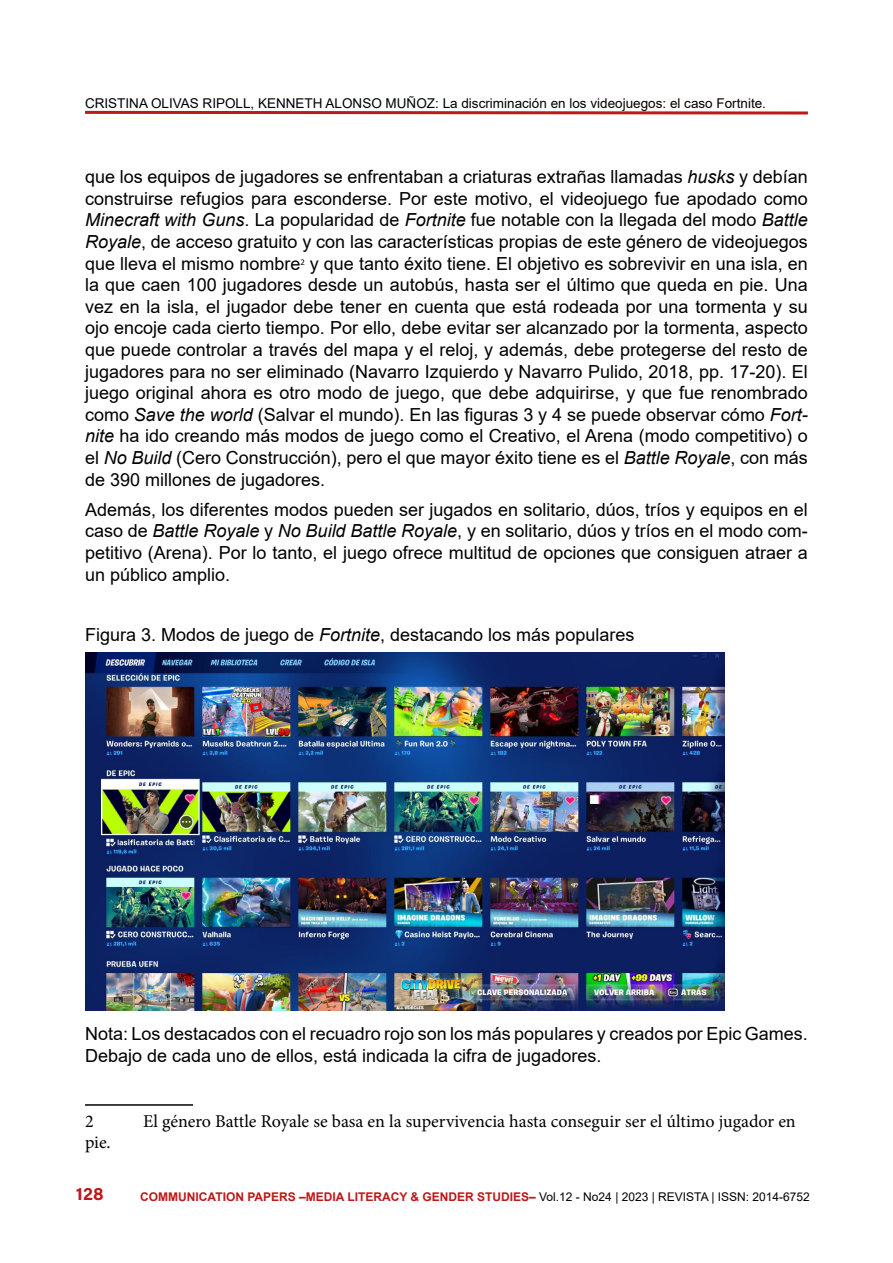
<style>
.page{position:relative;width:893px;height:1263px;background:#fff}
.page>*{position:absolute;margin:0;border:0;box-sizing:border-box;transform-origin:0 0}
.t1{font:18px/21.6px "Arial";color:#000;text-align:justify}
.t2{font:18px "Minion Pro";color:#000}
.t3{font:700 18px "Acumin Pro";color:#bd181a}
.t4{font:13.5px "Arial";color:#000}
.t5{font:700 12px "Arial";color:#bd181a}
.s1{font-style:italic}
.s2{font-weight:400;color:#000}
</style>
<div class="page">
<svg style="left:85px;top:110px;width:723px;height:5px"></svg>
<img style="left:85px;top:653px;width:639px;height:357px">
<hr style="left:85px;top:1104px;width:108px;height:2px;background:#000">
<p class="t4" style="left:85px;top:94px;width:682px">CRISTINA OLIVAS RIPOLL, KENNETH ALONSO MUÑOZ: La discriminación en los videojuegos: el caso Fortnite.</p>
<p class="t1" style="left:85px;top:166px;width:724px">que los equipos de jugadores se enfrentaban a criaturas extrañas llamadas <span class="s1">husks</span> y debían construirse refugios para esconderse. Por este motivo, el videojuego fue apodado como <span class="s1">Minecraft with Guns</span>. La popularidad de <span class="s1">Fortnite</span> fue notable con la llegada del modo <span class="s1">Battle Royale</span>, de acceso gratuito y con las características propias de este género de videojuegos que lleva el mismo nombre<sup>2</sup> y que tanto éxito tiene. El objetivo es sobrevivir en una isla, en la que caen 100 jugadores desde un autobús, hasta ser el último que queda en pie. Una vez en la isla, el jugador debe tener en cuenta que está rodeada por una tormenta y su ojo encoje cada cierto tiempo. Por ello, debe evitar ser alcanzado por la tormenta, aspecto que puede controlar a través del mapa y el reloj, y además, debe protegerse del resto de jugadores para no ser eliminado (Navarro Izquierdo y Navarro Pulido, 2018, pp. 17-20). El juego original ahora es otro modo de juego, que debe adquirirse, y que fue renombrado como <span class="s1">Save the world</span> (Salvar el mundo). En las figuras 3 y 4 se puede observar cómo <span class="s1">Fort&shy;nite</span> ha ido creando más modos de juego como el Creativo, el Arena (modo competitivo) o el <span class="s1">No Build</span> (Cero Construcción), pero el que mayor éxito tiene es el <span class="s1">Battle Royale</span>, con más de 390 millones de jugadores.</p>
<p class="t1" style="left:85px;top:498px;width:724px">Además, los diferentes modos pueden ser jugados en solitario, dúos, tríos y equipos en el caso de <span class="s1">Battle Royale</span> y <span class="s1">No Build Battle Royale</span>, y en solitario, dúos y tríos en el modo com&shy;petitivo (Arena). Por lo tanto, el juego ofrece multitud de opciones que consiguen atraer a un público amplio.</p>
<p class="t1" style="left:85px;top:623px;width:551px">Figura 3. Modos de juego de <span class="s1">Fortnite</span>, destacando los más populares</p>
<p class="t1" style="left:85px;top:1023px;width:724px">Nota: Los destacados con el recuadro rojo son los más populares y creados por Epic Games.<br>Debajo de cada uno de ellos, está indicada la cifra de jugadores.</p>
<p class="t2" style="left:85px;top:1109px;width:10px">2</p>
<p class="t2" style="left:143px;top:1109px;width:654px">El género Battle Royale se basa en la supervivencia hasta conseguir ser el último jugador en</p>
<p class="t2" style="left:85px;top:1130px;width:27px">pie.</p>
<p class="t3" style="left:76px;top:1181px;width:29px">128</p>
<p class="t5" style="left:140px;top:1188px;width:671px">COMMUNICATION PAPERS –MEDIA LITERACY &amp; GENDER STUDIES– <span class="s2">Vol.12 - No24 | 2023 | REVISTA | ISSN: 2014-6752</span></p>
</div>
